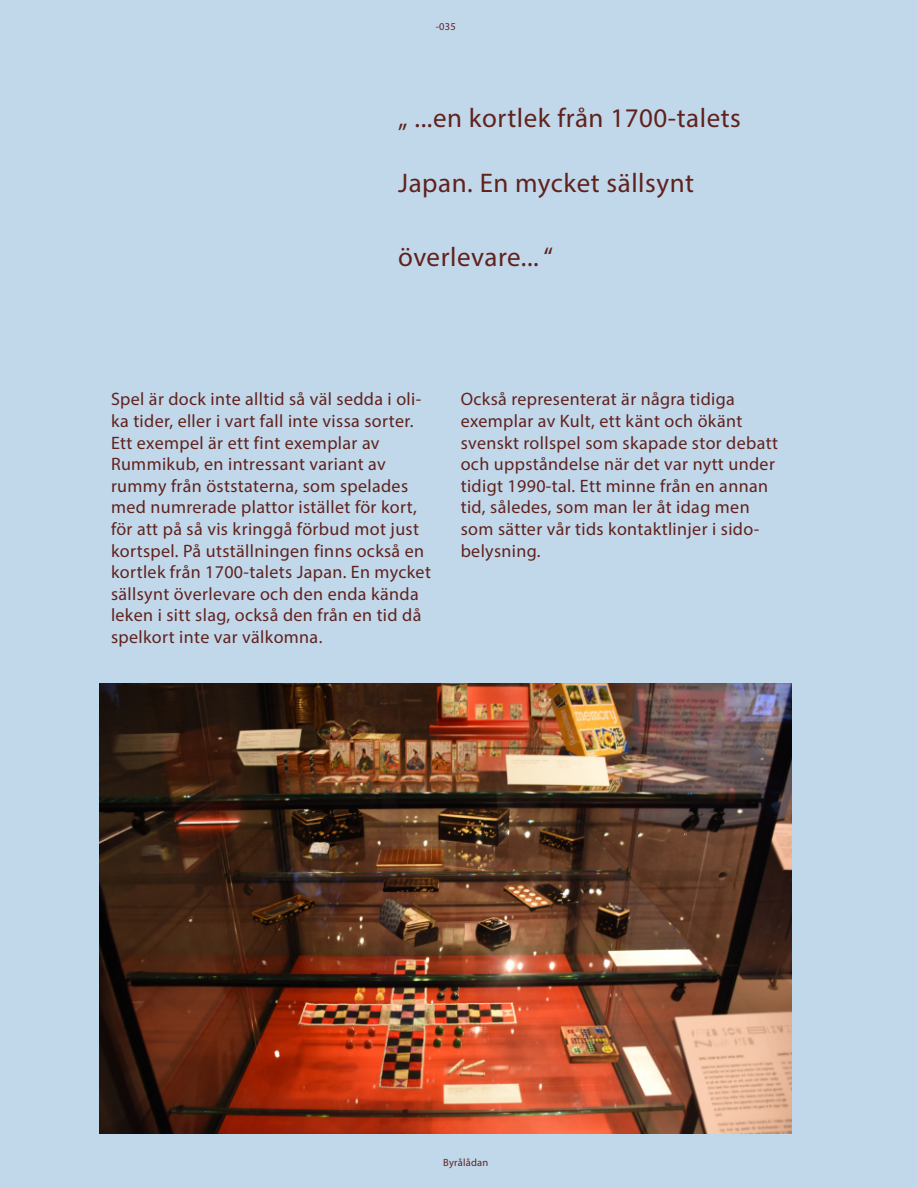
<style>
.page{position:relative;width:918px;height:1188px;background:#c1d8eb}
.page>*{position:absolute;margin:0;border:0;box-sizing:border-box;transform-origin:0 0}
.Herausgestelltes_Zitat{font:27px "Myriad Pro";letter-spacing:.02em;color:#61221d}
.Lebender_Kolumnentitel_Seitenzahl{font:18px/21.6px "Myriad Pro";letter-spacing:.02em;color:#61221d}
.Lebender_Kolumnentitel_Seitenzahl-2{font:10.5px "Myriad Pro";letter-spacing:.02em;color:#61221d}
</style>
<div class="page">
<img style="left:100px;top:683px;width:692px;height:451px">
<p class="Lebender_Kolumnentitel_Seitenzahl-2" style="left:436px;top:20px;width:22px">-035</p>
<p class="Herausgestelltes_Zitat" style="left:398px;top:101px;width:344px">„ ...en kortlek från 1700-talets</p>
<p class="Herausgestelltes_Zitat" style="left:398px;top:166px;width:297px">Japan. En mycket sällsynt</p>
<p class="Herausgestelltes_Zitat" style="left:398px;top:240px;width:156px">överlevare... “</p>
<p class="Lebender_Kolumnentitel_Seitenzahl" style="left:111px;top:388px;width:312px">Spel är dock inte alltid så väl sedda i oli&shy;ka tider, eller i vart fall inte vissa sorter.</p>
<p class="Lebender_Kolumnentitel_Seitenzahl" style="left:111px;top:432px;width:321px">Ett exempel är ett fint exemplar av Rummikub, en intressant variant av rummy från öststaterna, som spelades med numrerade plattor istället för kort, för att på så vis kringgå förbud mot just kortspel. På utställningen finns också en kortlek från 1700-talets Japan. En mycket sällsynt överlevare och den enda kända leken i sitt slag, också den från en tid då spelkort inte var välkomna.</p>
<p class="Lebender_Kolumnentitel_Seitenzahl" style="left:461px;top:388px;width:319px">Också representerat är några tidiga exemplar av Kult, ett känt och ökänt svenskt rollspel som skapade stor debatt och uppståndelse när det var nytt under tidigt 1990-tal. Ett minne från en annan tid, således, som man ler åt idag men som sätter vår tids kontaktlinjer i sido&shy;belysning.</p>
<p class="Lebender_Kolumnentitel_Seitenzahl-2" style="left:443px;top:1156px;width:47px">Byrålådan</p>
</div>
